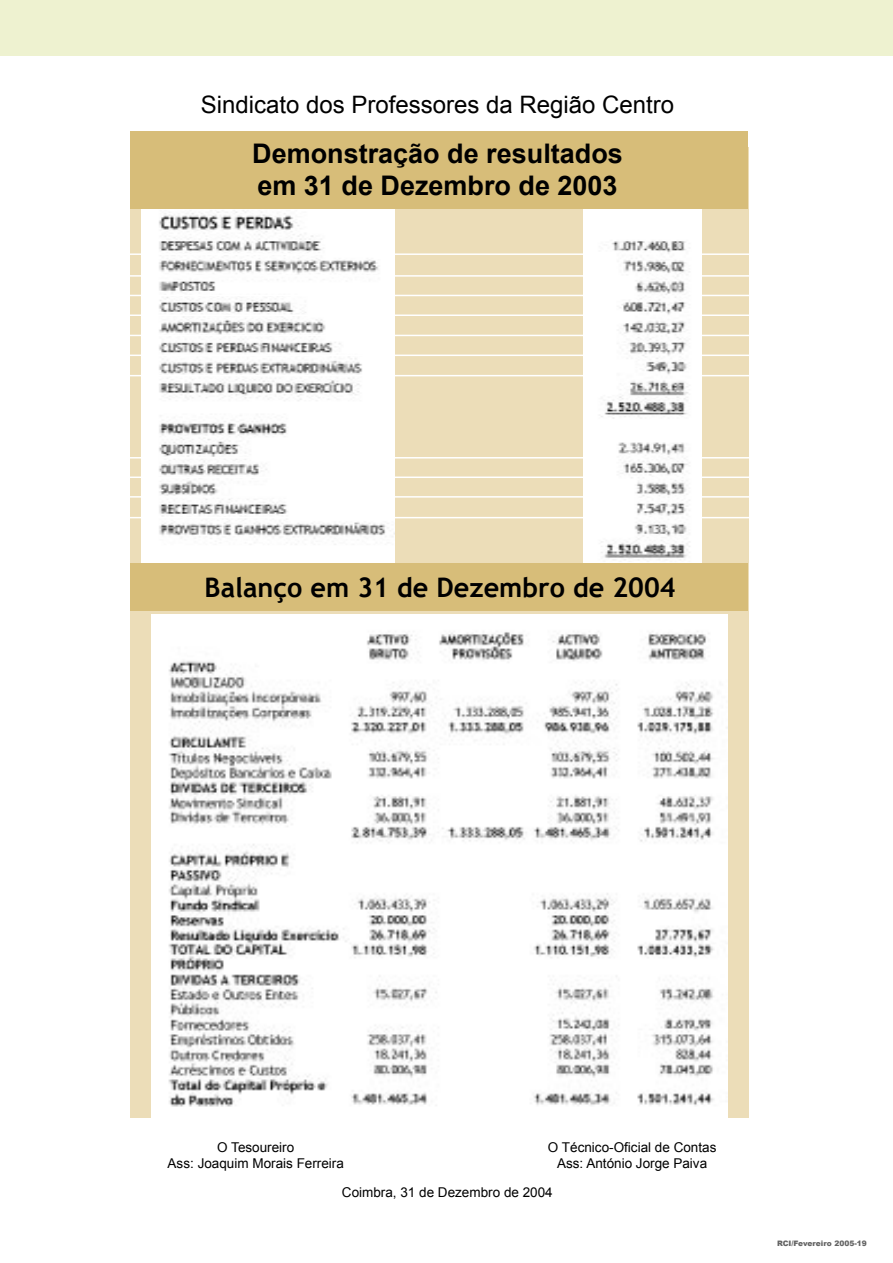
<style>
.page{position:relative;width:893px;height:1263px;background:#fff}
.page>*{position:absolute;margin:0;border:0;box-sizing:border-box;transform-origin:0 0}
.TXT{font:700 27px "Arial";color:#000}
.t1{font:700 27px "Trebuchet MS";color:#000}
.TXT-2{font:24px "Arial";color:#000}
.TXT-3{font:13.5px "Arial";color:#000}
.t2{font:900 7.5px "Arial";color:#636363}
</style>
<div class="page">
<div style="left:130px;top:148px;width:618px;height:970px;background:#ecddb8"></div>
<img style="left:142px;top:208px;width:252px;height:355px">
<hr style="left:122px;top:253px;width:631px;height:2px;background:#fff">
<hr style="left:123px;top:275px;width:632px;height:2px;background:#fff">
<hr style="left:124px;top:295px;width:632px;height:1px;background:#fff">
<hr style="left:127px;top:314px;width:632px;height:2px;background:#fff">
<hr style="left:127px;top:335px;width:631px;height:1px;background:#fff">
<hr style="left:128px;top:355px;width:632px;height:1px;background:#fff">
<hr style="left:127px;top:375px;width:632px;height:1px;background:#fff">
<hr style="left:123px;top:457px;width:632px;height:1px;background:#fff">
<hr style="left:123px;top:476px;width:632px;height:2px;background:#fff">
<hr style="left:126px;top:496px;width:632px;height:2px;background:#fff">
<hr style="left:126px;top:517px;width:632px;height:1px;background:#fff">
<img style="left:584px;top:208px;width:117px;height:355px">
<div style="left:130px;top:563px;width:618px;height:48px;background:#d7bd79"></div>
<img style="left:151px;top:614px;width:577px;height:504px">
<div style="left:130px;top:131px;width:617px;height:77px;background:#d7bd79"></div>
<div style="left:0;top:0;width:893px;height:56px;background:#eef2d0"></div>
<p class="TXT-2" style="left:201px;top:91px;width:475px">Sindicato dos Professores da Região Centro</p>
<p class="TXT" style="left:252px;top:138px;width:372px">Demonstração de resultados</p>
<p class="TXT" style="left:257px;top:170px;width:362px">em 31 de Dezembro de 2003</p>
<p class="t1" style="left:205px;top:571px;width:473px">Balanço em 31 de Dezembro de 2004</p>
<p class="TXT-3" style="left:217px;top:1139px;width:79px">O Tesoureiro</p>
<p class="TXT-3" style="left:168px;top:1156px;width:178px">Ass: Joaquim Morais Ferreira</p>
<p class="TXT-3" style="left:548px;top:1139px;width:170px">O Técnico-Oficial de Contas</p>
<p class="TXT-3" style="left:557px;top:1156px;width:152px">Ass: António Jorge Paiva</p>
<p class="TXT-3" style="left:342px;top:1185px;width:212px">Coimbra, 31 de Dezembro de 2004</p>
<p class="t2" style="left:777px;top:1239px;width:91px">RCI/Fevereiro 2005-19</p>
</div>
